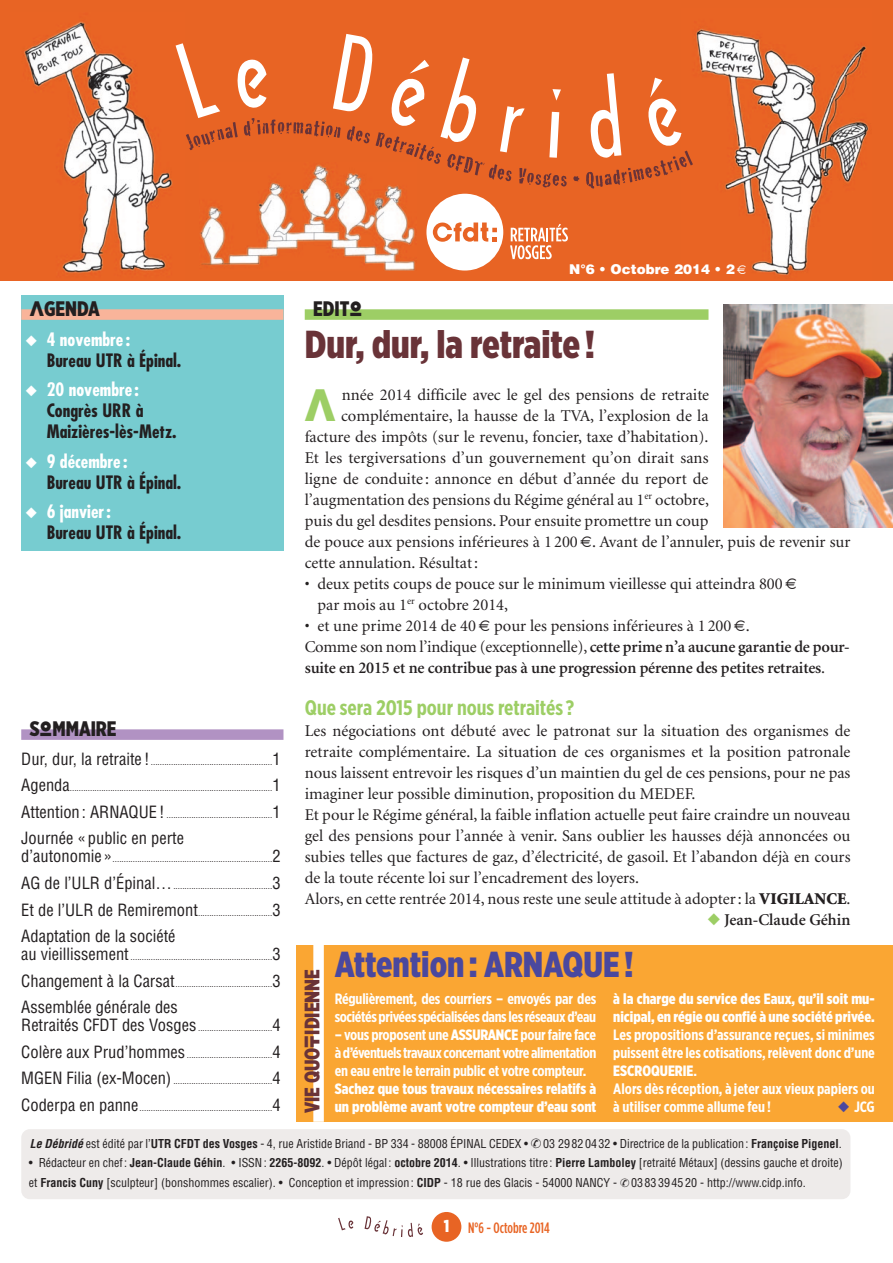
<style>
.page{position:relative;width:893px;height:1263px;background:#fff}
.page>*{position:absolute;margin:0;border:0;box-sizing:border-box;transform-origin:0 0}
.t1{font:900 condensed 45.3px "CFDT";color:#9dce65}
.t2{font:900 39px "Gotham X Narrow";color:#693338}
.t3{font:900 36px "Gotham X Narrow";color:#4a489e}
.t4{font:700 21px "Gotham X Narrow";color:#9dce65}
.t5{font:900 21px "Gotham X Narrow";color:#231f20}
.t6{font:900 21px "Gotham X Narrow";color:#693338}
.t7{font:700 condensed 18px/21px "Futura";color:#231f20}
.t8{font:16.5px/21px "Minion";color:#231f20}
.t9{font:600 16.5px/21px "Minion";letter-spacing:-.01em;color:#231f20}
.t10{font:condensed 16.5px "Helvetica";color:#231f20}
.t11{font:700 15px/18px "Gotham X Narrow";letter-spacing:-.015em;color:#fff}
.t12{font:900 15px/18px "Gotham X Narrow";color:#fff}
.t13{font:500 15px "Gotham Condensed";color:#e86424}
.t14{font:900 13.5px "Helvetica";color:#fff}
.t15{font:condensed 12px/19.5px "Helvetica";color:#231f20}
.t16{font:condensed 9px "Helvetica";color:#231f20}
.s1{font-family:"CFDT";font-stretch:condensed}
.s2{color:#fff}
.s3{font-size:16.5px}
.s4{font-weight:400}
.s5{font-weight:900}
.s6{color:#9dce65}
.s7{color:#4a489e}
.s8{font-weight:700;font-style:italic}
.s9{font-weight:700}
.s10{font-family:"Gotham X Narrow";font-weight:900;font-size:17.25px;color:#fff}
</style>
<div class="page">
<div style="left:296px;top:945px;width:597px;height:176px;background:#faa633"></div>
<div style="left:432px;top:1212px;width:29px;height:30px;background:#e86424;border-radius:50%"></div>
<svg style="left:338px;top:1218px;width:15px;height:12px"></svg>
<svg style="left:365px;top:1216px;width:58px;height:21px"></svg>
<div style="left:0;top:0;width:893px;height:281px;background:#e86424"></div>
<img style="left:24px;top:22px;width:152px;height:251px">
<img style="left:696px;top:29px;width:173px;height:246px">
<svg style="left:176px;top:34px;width:391px;height:153px"></svg>
<svg style="left:573px;top:176px;width:6px;height:5px"></svg>
<svg style="left:586px;top:73px;width:107px;height:115px"></svg>
<img style="left:199px;top:162px;width:218px;height:109px">
<div style="left:21px;top:296px;width:262px;height:255px;background:#77ccd0"></div>
<div style="left:305px;top:309px;width:403px;height:11px;background:#9dce65"></div>
<div style="left:313px;top:940px;width:11px;height:182px;background:#fff"></div>
<div style="left:21px;top:309px;width:262px;height:11px;background:#f9b49a"></div>
<div style="left:21px;top:729px;width:262px;height:11px;background:#b192c3"></div>
<div style="left:21px;top:1129px;width:829px;height:70px;background:#eeebea;border-radius:9px"></div>
<div style="left:426px;top:194px;width:77px;height:77px;background:#fff;border-radius:50%"></div>
<svg style="left:433px;top:222px;width:64px;height:20px"></svg>
<svg style="left:510px;top:224px;width:58px;height:35px"></svg>
<img style="left:723px;top:305px;width:170px;height:222px">
<svg style="left:737px;top:265px;width:9px;height:9px"></svg>
<p class="t5" style="left:30px;top:300px;width:72px"><span class="s1">A</span>GENDA</p>
<p class="t7" style="left:47px;top:330px;width:136px;text-indent:-21px"><span class="s2">◆ 4 novembre :<br></span>Bureau UTR à Épinal.</p>
<p class="t7" style="left:47px;top:381px;width:131px;text-indent:-21px"><span class="s2">◆ 20 novembre :<br></span>Congrès URR à<br>Maizières-lès-Metz.</p>
<p class="t7" style="left:47px;top:452px;width:136px;text-indent:-21px"><span class="s2">◆ 9 décembre :<br></span>Bureau UTR à Épinal.</p>
<p class="t7" style="left:47px;top:503px;width:136px;text-indent:-21px"><span class="s2">◆ 6 janvier :<br></span>Bureau UTR à Épinal.</p>
<p class="t5" style="left:30px;top:720px;width:88px">S<span class="s1">O</span>MMAIRE</p>
<p class="t16" style="left:21px;top:758px;width:261px"><span class="s3">Dur, dur, la retraite !</span>......................................................<span class="s3">1</span></p>
<p class="t16" style="left:21px;top:785px;width:261px"><span class="s3">Agenda</span>..........................................................................................<span class="s3">1</span></p>
<p class="t16" style="left:21px;top:811px;width:261px"><span class="s3">Attention : ARNAQUE !</span> ...............................................<span class="s3">1</span></p>
<p class="t10" style="left:21px;top:832px;width:164px">Journée « public en perte</p>
<p class="t16" style="left:21px;top:856px;width:261px"><span class="s3">d’autonomie »</span>.......................................................................<span class="s3">2</span></p>
<p class="t16" style="left:21px;top:882px;width:261px"><span class="s3">AG de l’ULR d’Épinal…</span> ............................................<span class="s3">3</span></p>
<p class="t16" style="left:21px;top:909px;width:261px"><span class="s3">Et de l’ULR de Remiremont</span>.................................<span class="s3">3</span></p>
<p class="t10" style="left:21px;top:930px;width:156px">Adaptation de la société</p>
<p class="t16" style="left:21px;top:953px;width:261px"><span class="s3">au vieillissement</span> ...............................................................<span class="s3">3</span></p>
<p class="t16" style="left:21px;top:980px;width:261px"><span class="s3">Changement à la Carsat</span>...........................................<span class="s3">3</span></p>
<p class="t10" style="left:21px;top:1001px;width:158px">Assemblée générale des</p>
<p class="t16" style="left:21px;top:1024px;width:261px"><span class="s3">Retraités CFDT des Vosges</span> .................................<span class="s3">4</span></p>
<p class="t16" style="left:21px;top:1051px;width:261px"><span class="s3">Colère aux Prud’hommes</span> ......................................<span class="s3">4</span></p>
<p class="t16" style="left:21px;top:1077px;width:261px"><span class="s3">MGEN Filia (ex-Mocen)</span> ............................................<span class="s3">4</span></p>
<p class="t16" style="left:21px;top:1104px;width:261px"><span class="s3">Coderpa en panne</span>...........................................................<span class="s3">4</span></p>
<p class="t5" style="left:313px;top:300px;width:51px">EDIT<span class="s1">O</span></p>
<p class="t14" style="left:569px;top:264px;width:167px">N°6 • Octobre 2014 • 2</p>
<h2 class="t2" style="left:305px;top:330px;width:292px">Dur, dur, la retraite !</h2>
<h1 class="t1" style="left:305px;top:372px;width:32px">A</h1>
<p class="t8" style="left:342px;top:385px;width:369px">nnée 2014 difficile avec le gel des pensions de retraite</p>
<p class="t8" style="left:341px;top:406px;width:369px">complémentaire, la hausse de la TVA, l’explosion de la</p>
<p class="t8" style="left:305px;top:427px;width:405px">facture des impôts (sur le revenu, foncier, taxe d’habitation).</p>
<p class="t8" style="left:305px;top:448px;width:405px">Et les tergiversations d’un gouvernement qu’on dirait sans</p>
<p class="t8" style="left:305px;top:469px;width:405px">ligne de conduite : annonce en début d’année du report de</p>
<p class="t8" style="left:305px;top:490px;width:406px">l’augmentation des pensions du Régime général au 1<sup>er</sup> octobre,</p>
<p class="t8" style="left:305px;top:511px;width:405px">puis du gel desdites pensions. Pour ensuite promettre un coup</p>
<p class="t8" style="left:305px;top:532px;width:547px">de pouce aux pensions inférieures à 1 200 . Avant de l’annuler, puis de revenir sur</p>
<p class="t8" style="left:305px;top:553px;width:175px">cette annulation. Résultat :</p>
<p class="t8" style="left:317px;top:574px;width:467px;text-indent:-13px">• deux petits coups de pouce sur le minimum vieillesse qui atteindra 800 par mois au 1<sup>er</sup> octobre 2014,</p>
<p class="t9" style="left:305px;top:616px;width:547px"><span class="s4">• et une prime 2014 de 40 pour les pensions inférieures à 1 200 .<br>Comme son nom l’indique (exceptionnelle),</span> cette prime n’a aucune garantie de pour&shy;suite en 2015 et ne contribue pas à une progression pérenne des petites retraites<span class="s4">.</span></p>
<p class="t4" style="left:305px;top:700px;width:271px">Que sera 2015 pour nous retraités ?</p>
<p class="t8" style="left:305px;top:721px;width:547px">Les négociations ont débuté avec le patronat sur la situation des organismes de retraite complémentaire. La situation de ces organismes et la position patronale nous laissent entrevoir les risques d’un maintien du gel de ces pensions, pour ne pas imaginer leur possible diminution, proposition du MEDEF.<br>Et pour le Régime général, la faible inflation actuelle peut faire craindre un nouveau gel des pensions pour l’année à venir. Sans oublier les hausses déjà annoncées ou subies telles que factures de gaz, d’électricité, de gasoil. Et l’abandon déjà en cours de la toute récente loi sur l’encadrement des loyers.<br>Alors, en cette rentrée 2014, nous reste une seule attitude à adopter : la <span class="s5">VIGILANCE</span>.</p>
<p class="t9" style="left:707px;top:910px;width:145px"><span class="s6">◆</span> Jean-Claude Géhin</p>
<p class="t6" style="left:304px;top:1113px;width:145px;rotate:-90deg">VIE QUO<span class="s1">T</span>IDIENNE</p>
<h3 class="t3" style="left:335px;top:951px;width:300px">Attention : ARNAQUE !</h3>
<p class="t11" style="left:335px;top:991px;width:263px">Régulièrement, des courriers – envoyés par des sociétés privées spécialisées dans les réseaux d’eau</p>
<p class="t11" style="left:335px;top:1027px;width:263px;text-align:justify">– vous proposent une <span class="s5">ASSURANCE</span> pour faire face à d’éventuels travaux concernant votre alimentation en eau entre le terrain public et votre compteur.</p>
<p class="t12" style="left:335px;top:1081px;width:263px">Sachez que tous travaux nécessaires relatifs à un problème avant votre compteur d’eau sont</p>
<p class="t12" style="left:613px;top:991px;width:263px">à la charge du service des Eaux, qu’il soit mu&shy;nicipal, en régie ou confié à une société privée.</p>
<p class="t11" style="left:613px;top:1027px;width:263px">Les propositions d’assurance reçues, si minimes puissent être les cotisations, relèvent donc d’une <span class="s5">ESCROQUERIE</span>.<br>Alors dès réception, à jeter aux vieux papiers ou à utiliser comme allume feu !</p>
<p class="t11" style="left:838px;top:1099px;width:38px"><span class="s7">◆</span> JCG</p>
<p class="t15" style="left:30px;top:1134px;width:814px"><span class="s8">Le Débridé</span>est édité par l’<span class="s9">UTR CFDT des Vosges</span> - 4, rue Aristide Briand - BP 334 - 88008 ÉPINAL CEDEX • ✆03 29 82 04 32 • Directrice de la publication : <span class="s9">Françoise Pigenel</span>.</p>
<p class="t15" style="left:29px;top:1154px;width:816px">• Rédacteur en chef: <span class="s9">Jean-Claude Géhin</span>. • ISSN: <span class="s9">2265-8092</span>. • Dépôt légal : <span class="s9">octobre 2014</span>. • Illustrations titre : <span class="s9">Pierre Lamboley</span> [retraité Métaux] (dessins gauche et droite) et <span class="s9">Francis Cuny</span> [sculpteur] (bonshommes escalier). • Conception et impression : <span class="s9">CIDP</span> - 18 rue des Glacis - 54000 NANCY - ✆03 83 39 45 20 - http://www.cidp.info.</p>
<p class="t13" style="left:444px;top:1219px;width:107px"><span class="s10">1</span> N°6 - Octobre 2014</p>
</div>
